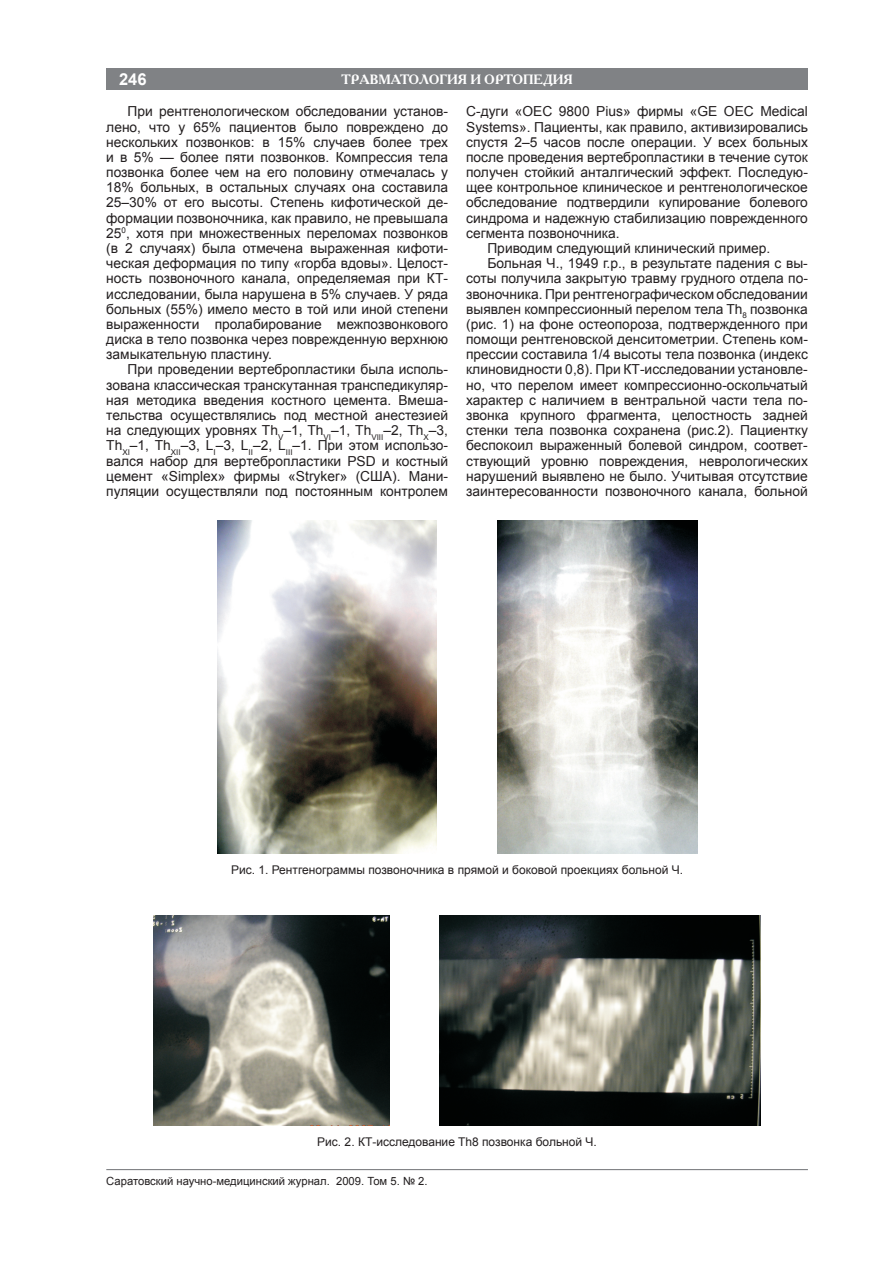
<style>
.page{position:relative;width:893px;height:1263px;background:#fff}
.page>*{position:absolute;margin:0;border:0;box-sizing:border-box;transform-origin:0 0}
.t1{font:700 16.5px "Arial";color:#fff}
.t2{font:13.8px/15.1px "Arial";color:#231f20;text-align:justify}
.t3{font:700 13.5px "Academy C";color:#fff}
.t4{font:12px "Arial";color:#231f20}
.t5{font:11.25px "Arial";color:#231f20}
</style>
<div class="page">
<hr style="left:106px;top:1169px;width:702px;height:1px;background:#808285">
<div style="left:106px;top:68px;width:702px;height:21px;background:#808285"></div>
<img style="left:217px;top:521px;width:219px;height:333px">
<img style="left:498px;top:521px;width:199px;height:333px">
<img style="left:154px;top:915px;width:235px;height:210px">
<img style="left:439px;top:915px;width:321px;height:210px">
<p class="t1" style="left:119px;top:68px;width:29px">246</p>
<p class="t3" style="left:341px;top:71px;width:233px">Травматология и ортопедия</p>
<p class="t2" style="left:106px;top:104px;width:343px;text-indent:21px">При рентгенологическом обследовании установ&shy;лено, что у 65% пациентов было повреждено до нескольких позвонков: в 15% случаев более трех и в 5% — более пяти позвонков. Компрессия тела позвонка более чем на его половину отмечалась у 18% больных, в остальных случаях она составила 25–30% от его высоты. Степень кифотической де&shy;формации позвоночника, как правило, не превышала 25<sup>0</sup>, хотя при множественных переломах позвонков (в 2 случаях) была отмечена выраженная кифоти&shy;ческая деформация по типу «горба вдовы». Целост&shy;ность позвоночного канала, определяемая при КТ&shy;исследовании, была нарушена в 5% случаев. У ряда больных (55%) имело место в той или иной степени выраженности пролабирование межпозвонкового диска в тело позвонка через поврежденную верхнюю замыкательную пластину.</p>
<p class="t2" style="left:106px;top:362px;width:343px;text-indent:21px">При проведении вертебропластики была исполь&shy;зована классическая транскутанная транспедикуляр&shy;ная методика введения костного цемента. Вмеша&shy;тельства осуществлялись под местной анестезией на следующих уровнях Th<sub>V</sub>–1, Th<sub>VI</sub>–1, Th<sub>VIII</sub>–2, Th<sub>X</sub>–3, Th<sub>XI</sub>–1, Th<sub>XII</sub>–3, L <sub>I</sub>–3, L <sub>II</sub>–2, L <sub>III</sub>–1. При этом использо&shy;вался набор для вертебропластики PSD и костный цемент «Simplex» фирмы «Stryker» (США). Мани&shy;пуляции осуществляли под постоянным контролем</p>
<p class="t2" style="left:466px;top:104px;width:67px">С-дуги «OEC</p>
<p class="t2" style="left:559px;top:104px;width:176px">9800 Pius» фирмы «GE OEC</p>
<p class="t2" style="left:760px;top:104px;width:49px">Medical</p>
<p class="t2" style="left:466px;top:119px;width:343px">Systems». Пациенты, как правило, активизировались</p>
<p class="t2" style="left:466px;top:134px;width:343px">спустя 2–5 часов после операции. У всех больных</p>
<p class="t2" style="left:466px;top:149px;width:343px">после проведения вертебропластики в течение суток</p>
<p class="t2" style="left:466px;top:165px;width:343px">получен стойкий анталгический эффект. Последую-</p>
<p class="t2" style="left:466px;top:180px;width:343px">щее контрольное клиническое и рентгенологическое</p>
<p class="t2" style="left:466px;top:195px;width:343px">обследование подтвердили купирование болевого</p>
<p class="t2" style="left:466px;top:210px;width:343px">синдрома и надежную стабилизацию поврежденного</p>
<p class="t2" style="left:466px;top:225px;width:155px">сегмента позвоночника.</p>
<p class="t2" style="left:487px;top:240px;width:285px">Приводим следующий клинический пример.</p>
<p class="t2" style="left:487px;top:256px;width:322px">Больная Ч., 1949 г.р., в результате падения с вы-</p>
<p class="t2" style="left:466px;top:271px;width:343px">соты получила закрытую травму грудного отдела по-</p>
<p class="t2" style="left:466px;top:286px;width:343px">звоночника. При рентгенографическом обследовании</p>
<p class="t2" style="left:466px;top:301px;width:343px">выявлен компрессионный перелом тела Th<sub>8</sub> позвонка</p>
<p class="t2" style="left:466px;top:316px;width:343px">(рис. 1) на фоне остеопороза, подтвержденного при</p>
<p class="t2" style="left:466px;top:332px;width:343px">помощи рентгеновской денситометрии. Степень ком-</p>
<p class="t2" style="left:466px;top:347px;width:343px">прессии составила 1/4 высоты тела позвонка (индекс</p>
<p class="t2" style="left:466px;top:362px;width:343px">клиновидности 0,8). При КТ-исследовании установле-</p>
<p class="t2" style="left:466px;top:377px;width:343px">но, что перелом имеет компрессионно-оскольчатый</p>
<p class="t2" style="left:466px;top:392px;width:343px">характер с наличием в вентральной части тела по-</p>
<p class="t2" style="left:466px;top:407px;width:343px">звонка крупного фрагмента, целостность задней</p>
<p class="t2" style="left:466px;top:423px;width:343px">стенки тела позвонка сохранена (рис.2). Пациентку</p>
<p class="t2" style="left:466px;top:438px;width:343px">беспокоил выраженный болевой синдром, соответ-</p>
<p class="t2" style="left:466px;top:453px;width:343px">ствующий уровню повреждения, неврологических</p>
<p class="t2" style="left:466px;top:468px;width:343px">нарушений выявлено не было. Учитывая отсутствие</p>
<p class="t2" style="left:466px;top:483px;width:343px">заинтересованности позвоночного канала, больной</p>
<p class="t4" style="left:231px;top:862px;width:454px">Рис. 1. Рентгенограммы позвоночника в прямой и боковой проекциях больной Ч.</p>
<p class="t4" style="left:317px;top:1133px;width:281px">Рис. 2. КТ-исследование Th8 позвонка больной Ч.</p>
<p class="t5" style="left:106px;top:1173px;width:323px">Саратовский научно-медицинский журнал. 2009. Том 5. № 2.</p>
</div>
